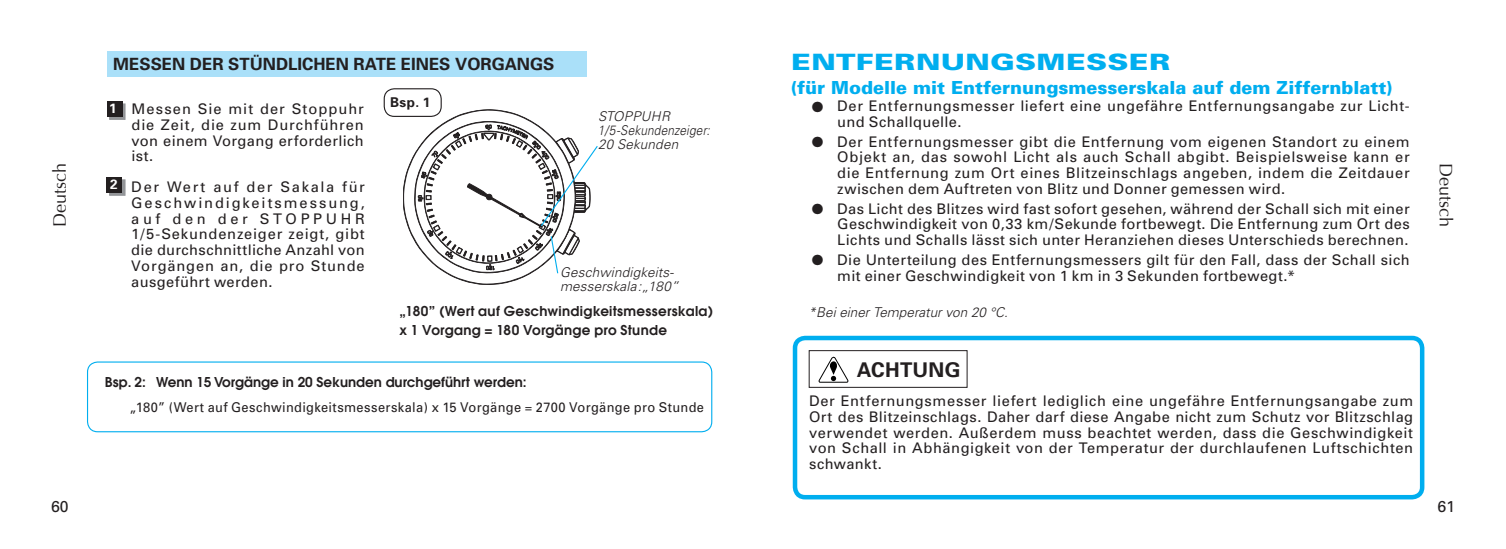
<style>
.page{position:relative;width:1506px;height:549px;background:#fff}
.page>*{position:absolute;margin:0;border:0;box-sizing:border-box;transform-origin:0 0}
.t1{font:900 22.5px "Univers";letter-spacing:.015em;color:#00aeef;scale:1.3 1}
.t2{font:700 20.25px "Univers";letter-spacing:.015em;color:#231f20}
.t3{font:900 18px "Univers";color:#00aeef}
.t4{font:18px "Optima";color:#231f20}
.t5{font:700 16.88px "Univers";color:#231f20}
.t6{font:15.75px "Univers";color:#231f20}
.t7{font:14.62px/15.8px "Univers";letter-spacing:.03em;color:#231f20;text-align:justify}
.t8{font:600 13.5px/19.1px "Avant Garde";letter-spacing:.01em;color:#231f20}
.t9{font:italic 300 13.5px/13.5px "Univers";letter-spacing:.015em;color:#231f20}
.t10{font:13.5px "Univers";letter-spacing:.03em;color:#231f20;scale:.95 1}
.t11{font:700 13.5px "Univers";color:#231f20}
.t12{font:700 13.5px "Univers";color:#fff}
</style>
<div class="page">
<svg style="left:109px;top:179px;width:16px;height:17px"></svg>
<svg style="left:109px;top:103px;width:16px;height:17px"></svg>
<div style="left:107px;top:101px;width:15px;height:15px;background:#231f20"></div>
<div style="left:107px;top:177px;width:15px;height:15px;background:#231f20"></div>
<svg style="left:403px;top:110px;width:195px;height:174px"></svg>
<div style="left:87px;top:361px;width:625px;height:71px;border:1px solid #00aeef;border-radius:10px"></div>
<div style="left:107px;top:51px;width:479px;height:25px;background:#aae0f9"></div>
<div style="left:383px;top:88px;width:59px;height:29px;border:1px solid #231f20;border-radius:10px"></div>
<div style="left:792px;top:335px;width:632px;height:164px;border:4px solid #00aeef;border-radius:10px"></div>
<svg style="left:818px;top:357px;width:30px;height:25px"></svg>
<div style="left:808px;top:350px;width:159px;height:37px;border:1px solid #231f20"></div>
<h1 class="t1" style="left:791px;top:48px;width:293px">ENTFERNUNGSMESSER</h1>
<p class="t3" style="left:791px;top:76px;width:602px">(für Modelle mit Entfernungsmesserskala auf dem Ziffernblatt)</p>
<p class="t7" style="left:837px;top:98px;width:574px;text-indent:-26px">● Der Entfernungsmesser liefert eine ungefähre Entfernungsangabe zur Licht&shy;und Schallquelle.</p>
<p class="t7" style="left:837px;top:133px;width:574px;text-indent:-26px">● Der Entfernungsmesser gibt die Entfernung vom eigenen Standort zu einem Objekt an, das sowohl Licht als auch Schall abgibt. Beispielsweise kann er die Entfernung zum Ort eines Blitzeinschlags angeben, indem die Zeitdauer zwischen dem Auftreten von Blitz und Donner gemessen wird.</p>
<p class="t7" style="left:837px;top:200px;width:574px;text-indent:-26px">● Das Licht des Blitzes wird fast sofort gesehen, während der Schall sich mit einer Geschwindigkeit von 0,33 km/Sekunde fortbewegt. Die Entfernung zum Ort des Lichts und Schalls lässt sich unter Heranziehen dieses Unterschieds berechnen.</p>
<p class="t7" style="left:837px;top:251px;width:574px;text-indent:-26px">● Die Unterteilung des Entfernungsmessers gilt für den Fall, dass der Schall sich mit einer Geschwindigkeit von 1 km in 3 Sekunden fortbewegt.*</p>
<p class="t9" style="left:808px;top:305px;width:201px">*Bei einer Temperatur von 20 °C.</p>
<p class="t5" style="left:113px;top:54px;width:442px">MESSEN DER STÜNDLICHEN RATE EINES VORGANGS</p>
<p class="t7" style="left:131px;top:101px;width:234px">Messen Sie mit der Stoppuhr die Zeit, die zum Durchführen von einem Vorgang erforderlich ist.</p>
<p class="t7" style="left:131px;top:179px;width:235px">Der Wert auf der Sakala für Geschwindigkeitsmessung, auf den der STOPPUHR 1/5-Sekundenzeiger zeigt, gibt die durchschnittliche Anzahl von Vorgängen an, die pro Stunde ausgeführt werden.</p>
<p class="t11" style="left:390px;top:94px;width:42px">Bsp. 1</p>
<p class="t12" style="left:109px;top:100px;width:9px">1</p>
<p class="t9" style="left:598px;top:110px;width:113px">STOPPUHR<br>1/5-Sekundenzeiger:<br>20 Sekunden</p>
<p class="t4" style="left:49px;top:226px;width:65px;rotate:-90deg">Deutsch</p>
<p class="t4" style="left:1456px;top:163px;width:65px;rotate:90deg">Deutsch</p>
<p class="t12" style="left:110px;top:176px;width:9px">2</p>
<p class="t9" style="left:560px;top:264px;width:120px;line-height:14.6px">Geschwindigkeits&shy;messerskala:„180”</p>
<p class="t8" style="left:399px;top:301px;width:315px">„180” (Wert auf Geschwindigkeitsmesserskala) x 1 Vorgang = 180 Vorgänge pro Stunde</p>
<p class="t8" style="left:105px;top:372px;width:423px">Bsp. 2: Wenn 15 Vorgänge in 20 Sekunden durchgeführt werden:</p>
<p class="t10" style="left:130px;top:399px;width:606px">„180” (Wert auf Geschwindigkeitsmesserskala) x 15 Vorgänge = 2700 Vorgänge pro Stunde</p>
<h2 class="t2" style="left:856px;top:357px;width:105px">ACHTUNG</h2>
<p class="t7" style="left:809px;top:393px;width:605px">Der Entfernungsmesser liefert lediglich eine ungefähre Entfernungsangabe zum Ort des Blitzeinschlags. Daher darf diese Angabe nicht zum Schutz vor Blitzschlag verwendet werden. Außerdem muss beachtet werden, dass die Geschwindigkeit von Schall in Abhängigkeit von der Temperatur der durchlaufenen Luftschichten schwankt.</p>
<p class="t6" style="left:51px;top:496px;width:19px">60</p>
<p class="t6" style="left:1437px;top:496px;width:19px">61</p>
</div>
